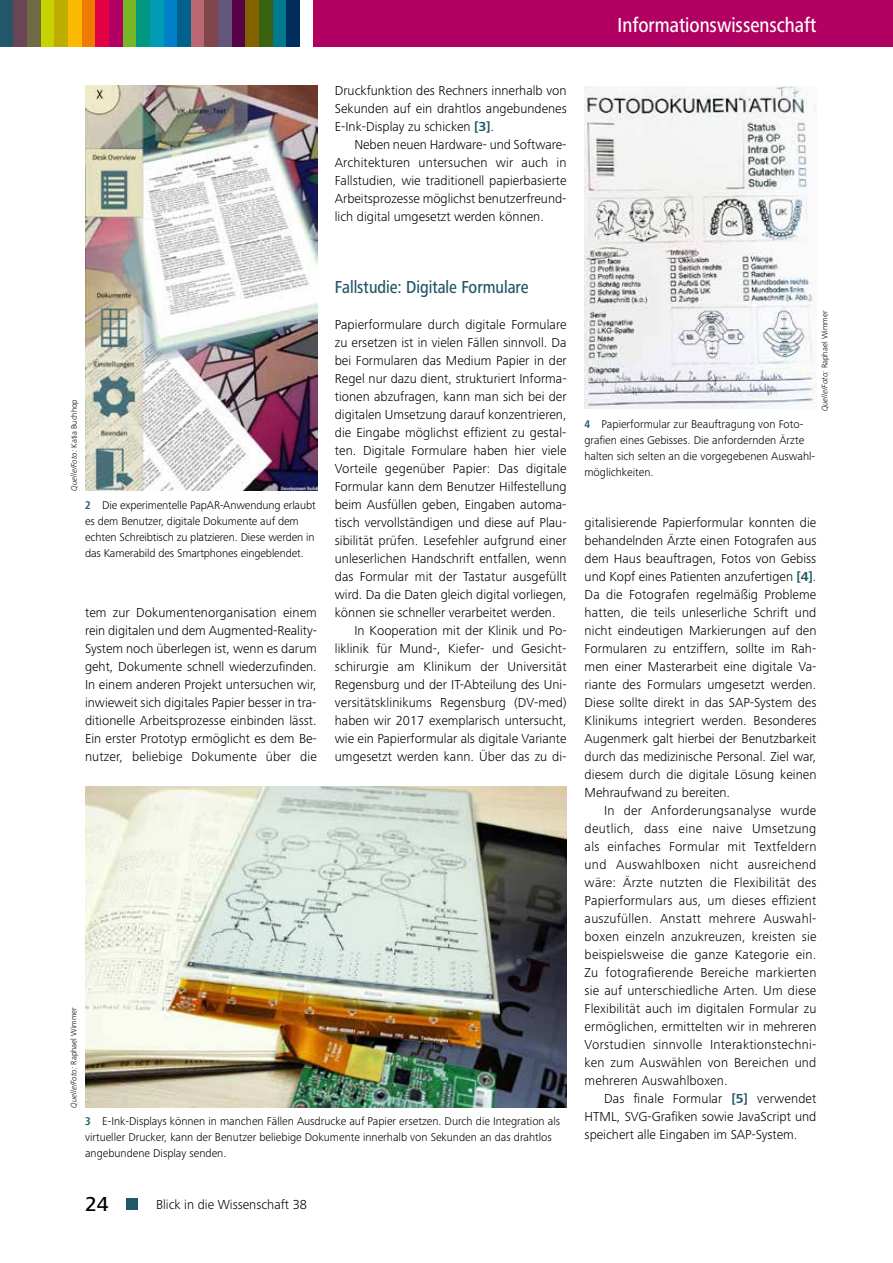
<style>
.page{position:relative;width:893px;height:1263px;background:#fff}
.page>*{position:absolute;margin:0;border:0;box-sizing:border-box;transform-origin:0 0}
.t1{font:500 21px "Frutiger Next LTW1 G";color:#fff;scale:.85 1}
.t2{font:500 21px "Frutiger Next LTW1 G";color:#000}
.t3{font:500 18px "Frutiger Next LTW1 G";color:#225669;scale:.85 1}
.t4{font:300 13.5px/18px "Frutiger Next LTW1 G";color:#000;text-align:justify}
.t5{font:300 11.7px/16px "Frutiger Next LTW1 G";color:#000}
.t6{font:300 8.25px "Frutiger Next LTW1 G";color:#000}
.t7{font:italic 300 8.25px "Frutiger Next LTW1 G";color:#000}
.s1{font-family:"Frutiger Next Pro";font-weight:700;color:#225669}
.s2{font-style:normal}
.s3{font-family:"Frutiger Next Pro";font-weight:700;font-stretch:condensed;color:#225669}
.s4{font-style:italic}
</style>
<div class="page">
<div style="left:127px;top:1198px;width:11px;height:11px;background:#225669"></div>
<div style="left:0;top:0;width:14px;height:47px;background:#225669"></div>
<div style="left:14px;top:0;width:13px;height:47px;background:#6a4555"></div>
<div style="left:27px;top:0;width:14px;height:47px;background:#6e6a44"></div>
<div style="left:41px;top:0;width:14px;height:47px;background:#c7d300"></div>
<div style="left:55px;top:0;width:13px;height:47px;background:#bdad00"></div>
<div style="left:68px;top:0;width:14px;height:47px;background:#fbba00"></div>
<div style="left:82px;top:0;width:13px;height:47px;background:#ef7c00"></div>
<div style="left:95px;top:0;width:14px;height:47px;background:#e40045"></div>
<div style="left:109px;top:0;width:14px;height:47px;background:#b10061"></div>
<div style="left:123px;top:0;width:13px;height:47px;background:#76b828"></div>
<div style="left:136px;top:0;width:14px;height:47px;background:#009881"></div>
<div style="left:150px;top:0;width:14px;height:47px;background:#009bb4"></div>
<div style="left:164px;top:0;width:13px;height:47px;background:#0080c8"></div>
<div style="left:177px;top:0;width:14px;height:47px;background:#00618a"></div>
<div style="left:191px;top:0;width:14px;height:47px;background:#b96770"></div>
<div style="left:205px;top:0;width:13px;height:47px;background:#80454b"></div>
<div style="left:218px;top:0;width:14px;height:47px;background:#62567d"></div>
<div style="left:232px;top:0;width:14px;height:47px;background:#580247"></div>
<div style="left:246px;top:0;width:13px;height:47px;background:#826300"></div>
<div style="left:259px;top:0;width:14px;height:47px;background:#3a6311"></div>
<div style="left:273px;top:0;width:13px;height:47px;background:#007a8c"></div>
<div style="left:286px;top:0;width:14px;height:47px;background:#002d5b"></div>
<div style="left:314px;top:0;width:579px;height:47px;background:#b10061"></div>
<img style="left:85px;top:85px;width:232px;height:406px">
<img style="left:85px;top:786px;width:482px;height:322px">
<img style="left:584px;top:86px;width:232px;height:322px">
<p class="t4" style="left:335px;top:81px;width:233px">Druckfunktion des Rechners innerhalb von Sekunden auf ein drahtlos angebundenes E-Ink-Display zu schicken <span class="s1">[3]</span>.</p>
<p class="t4" style="left:335px;top:135px;width:233px;text-indent:19px">Neben neuen Hardware- und Software-Architekturen untersuchen wir auch in Fallstudien, wie traditionell papierbasierte Arbeitsprozesse möglichst benutzerfreund&shy;lich digital umgesetzt werden können.</p>
<h1 class="t1" style="left:618px;top:13px;width:235px">Informationswissenschaft</h1>
<p class="t7" style="left:69px;top:491px;width:93px;rotate:-90deg">Quelle/Foto: <span class="s2">Katia Buchhop</span></p>
<p class="t5" style="left:85px;top:497px;width:232px"><span class="s3">2</span> Die experimentelle PapAR-Anwendung erlaubt es dem Benutzer, digitale Dokumente auf dem echten Schreibtisch zu platzieren. Diese werden in das Kamerabild des Smartphones eingeblendet.</p>
<p class="t4" style="left:85px;top:603px;width:233px">tem zur Dokumentenorganisation einem rein digitalen und dem Augmented-Reality-System noch überlegen ist, wenn es darum geht, Dokumente schnell wiederzufinden.<br>In einem anderen Projekt untersuchen wir, inwieweit sich digitales Papier besser in tra&shy;ditionelle Arbeitsprozesse einbinden lässt.<br>Ein erster Prototyp ermöglicht es dem Be&shy;nutzer, beliebige Dokumente über die</p>
<h2 class="t3" style="left:335px;top:277px;width:229px">Fallstudie: Digitale Formulare</h2>
<p class="t4" style="left:335px;top:315px;width:233px">Papierformulare durch digitale Formulare</p>
<p class="t4" style="left:335px;top:333px;width:233px">zu ersetzen ist in vielen Fällen sinnvoll. Da</p>
<p class="t4" style="left:335px;top:351px;width:233px">bei Formularen das Medium Papier in der</p>
<p class="t4" style="left:335px;top:369px;width:233px">Regel nur dazu dient, strukturiert Informa-</p>
<p class="t4" style="left:335px;top:387px;width:233px">tionen abzufragen, kann man sich bei der</p>
<p class="t4" style="left:335px;top:405px;width:233px">digitalen Umsetzung darauf konzentrieren,</p>
<p class="t4" style="left:335px;top:423px;width:233px">die Eingabe möglichst effizient zu gestal-</p>
<p class="t4" style="left:335px;top:441px;width:233px">ten. Digitale Formulare haben hier viele</p>
<p class="t4" style="left:335px;top:459px;width:233px">Vorteile gegenüber Papier: Das digitale</p>
<p class="t4" style="left:335px;top:477px;width:233px">Formular kann dem Benutzer Hilfestellung</p>
<p class="t4" style="left:335px;top:495px;width:233px">beim Ausfüllen geben, Eingaben automa-</p>
<p class="t4" style="left:335px;top:513px;width:233px">tisch vervollständigen und diese auf Plau-</p>
<p class="t4" style="left:335px;top:531px;width:233px">sibilität prüfen. Lesefehler aufgrund einer</p>
<p class="t4" style="left:335px;top:549px;width:233px">unleserlichen Handschrift entfallen, wenn</p>
<p class="t4" style="left:335px;top:567px;width:233px">das Formular mit der Tastatur ausgefüllt</p>
<p class="t4" style="left:335px;top:585px;width:233px">wird. Da die Daten gleich digital vorliegen,</p>
<p class="t4" style="left:335px;top:603px;width:222px">können sie schneller verarbeitet werden.</p>
<p class="t4" style="left:354px;top:621px;width:214px">In Kooperation mit der Klinik und Po-</p>
<p class="t4" style="left:335px;top:639px;width:233px">liklinik für Mund-, Kiefer- und Gesicht-</p>
<p class="t4" style="left:335px;top:657px;width:233px">schirurgie am Klinikum der Universität</p>
<p class="t4" style="left:335px;top:675px;width:233px">Regensburg und der IT-Abteilung des Uni-</p>
<p class="t4" style="left:335px;top:693px;width:233px">versitätsklinikums Regensburg (DV-med)</p>
<p class="t4" style="left:335px;top:711px;width:233px">haben wir 2017 exemplarisch untersucht,</p>
<p class="t4" style="left:335px;top:729px;width:233px">wie ein Papierformular als digitale Variante</p>
<p class="t4" style="left:335px;top:747px;width:233px">umgesetzt werden kann. Über das zu di-</p>
<p class="t6" style="left:69px;top:1108px;width:102px;rotate:-90deg"><span class="s4">Quelle/Foto:</span> Raphael Wimmer</p>
<p class="t5" style="left:85px;top:1113px;width:477px"><span class="s3">3</span> E-Ink-Displays können in manchen Fällen Ausdrucke auf Papier ersetzen. Durch die Integration als virtueller Drucker, kann der Benutzer beliebige Dokumente innerhalb von Sekunden an das drahtlos angebundene Display senden.</p>
<h1 class="t2" style="left:85px;top:1192px;width:25px">24</h1>
<p class="t4" style="left:156px;top:1195px;width:152px">Blick in die Wissenschaft 38</p>
<p class="t6" style="left:820px;top:411px;width:102px;rotate:-90deg"><span class="s4">Quelle/Foto:</span> Raphael Wimmer</p>
<p class="t5" style="left:584px;top:416px;width:232px"><span class="s3">4</span> Papierformular zur Beauftragung von Foto&shy;grafien eines Gebisses. Die anfordernden Ärzte halten sich selten an die vorgegebenen Auswahl&shy;möglichkeiten.</p>
<p class="t4" style="left:585px;top:513px;width:233px">gitalisierende Papierformular konnten die behandelnden Ärzte einen Fotografen aus dem Haus beauftragen, Fotos von Gebiss und Kopf eines Patienten anzufertigen <span class="s1">[4]</span>.<br>Da die Fotografen regelmäßig Probleme hatten, die teils unleserliche Schrift und nicht eindeutigen Markierungen auf den Formularen zu entziffern, sollte im Rah&shy;men einer Masterarbeit eine digitale Va&shy;riante des Formulars umgesetzt werden.<br>Diese sollte direkt in das SAP-System des Klinikums integriert werden. Besonderes Augenmerk galt hierbei der Benutzbarkeit durch das medizinische Personal. Ziel war, diesem durch die digitale Lösung keinen Mehraufwand zu bereiten.</p>
<p class="t4" style="left:585px;top:801px;width:233px;text-indent:19px">In der Anforderungsanalyse wurde deutlich, dass eine naive Umsetzung als einfaches Formular mit Textfeldern und Auswahlboxen nicht ausreichend wäre: Ärzte nutzten die Flexibilität des Papierformulars aus, um dieses effizient auszufüllen. Anstatt mehrere Auswahl&shy;boxen einzeln anzukreuzen, kreisten sie beispielsweise die ganze Kategorie ein.<br>Zu fotografierende Bereiche markierten sie auf unterschiedliche Arten. Um diese Flexibilität auch im digitalen Formular zu ermöglichen, ermittelten wir in mehreren Vorstudien sinnvolle Interaktionstechni&shy;ken zum Auswählen von Bereichen und mehreren Auswahlboxen.</p>
<p class="t4" style="left:585px;top:1089px;width:233px;text-indent:19px">Das finale Formular <span class="s1">[5]</span> verwendet HTML, SVG-Grafiken sowie JavaScript und speichert alle Eingaben im SAP-System.</p>
</div>
